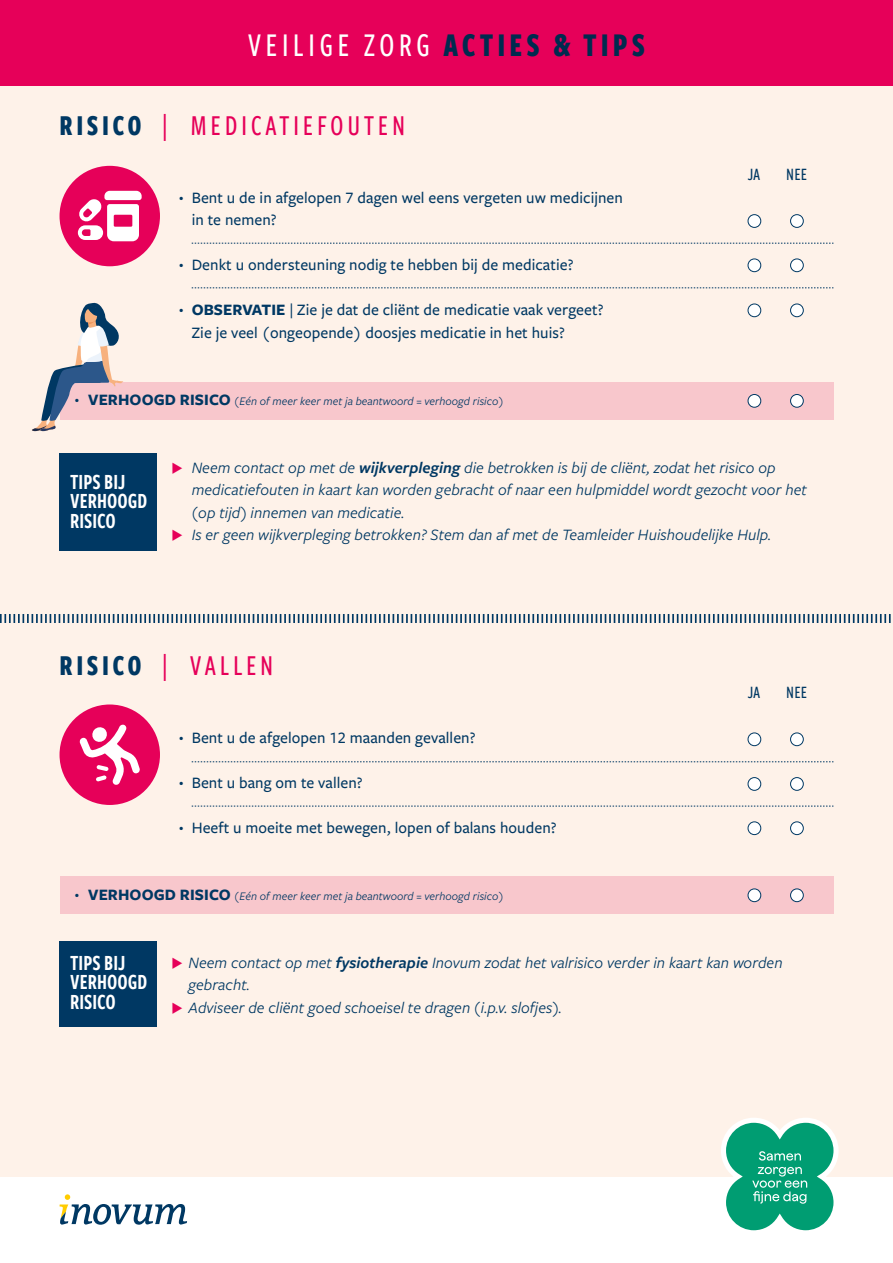
<style>
.page{position:relative;width:893px;height:1263px;background:#fff}
.page>*{position:absolute;margin:0;border:0;box-sizing:border-box;transform-origin:0 0}
.t1{font:500 34.5px "Freight Sans Cmp Pro";letter-spacing:.12em;color:#fff}
.t2{font:500 30px "Freight Sans Cmp Pro";letter-spacing:.12em;color:#e60059}
.t3{font:22.5px/19.5px "Freight Sans Cmp Pro Semi";color:#fff}
.t4{font:500 18px "Freight Sans Cmp Pro";letter-spacing:.01em;color:#003863}
.t5{font:italic 16.5px/22.5px "Freight Sans Pro";letter-spacing:.005em;color:#003863}
.t6{font:500 16.5px/22.5px "Freight Sans Pro";letter-spacing:.005em;color:#003863}
.t7{font:italic 12px "Freight Sans Pro";letter-spacing:.005em;color:#003863}
.t8{font:7.5px "Freight Sans Pro";color:#003863}
.s1{font-weight:700;color:#002b4f}
.s2{font-weight:700;color:#003863}
.s3{font-weight:700}
.s4{font-weight:700;font-style:normal;font-size:16.5px}
.s5{font-weight:600}
</style>
<div class="page">
<svg style="left:60px;top:1194px;width:127px;height:31px"></svg>
<div style="left:0;top:72px;width:893px;height:1104px;background:#fef2e9"></div>
<svg style="left:718px;top:1118px;width:123px;height:113px"></svg>
<div style="left:60px;top:453px;width:97px;height:98px;background:#003863"></div>
<div style="left:60px;top:942px;width:97px;height:85px;background:#003863"></div>
<div style="left:0;top:0;width:893px;height:85px;background:#e60059"></div>
<svg style="left:0;top:614px;width:891px;height:9px"></svg>
<svg style="left:192px;top:243px;width:641px;height:1px"></svg>
<svg style="left:192px;top:761px;width:641px;height:1px"></svg>
<svg style="left:192px;top:288px;width:641px;height:1px"></svg>
<svg style="left:192px;top:806px;width:641px;height:1px"></svg>
<div style="left:60px;top:166px;width:100px;height:100px;background:#e60059;border-radius:50%"></div>
<div style="left:790px;top:215px;width:13px;height:12px;background:#fff;border-radius:50%"></div>
<div style="left:790px;top:214px;width:14px;height:14px;border:1px solid #003863;border-radius:50%"></div>
<div style="left:748px;top:215px;width:13px;height:12px;background:#fff;border-radius:50%"></div>
<div style="left:748px;top:214px;width:13px;height:14px;border:1px solid #003863;border-radius:50%"></div>
<div style="left:790px;top:777px;width:13px;height:13px;background:#fff;border-radius:50%"></div>
<div style="left:790px;top:777px;width:14px;height:14px;border:1px solid #003863;border-radius:50%"></div>
<div style="left:748px;top:777px;width:13px;height:13px;background:#fff;border-radius:50%"></div>
<div style="left:748px;top:777px;width:13px;height:14px;border:1px solid #003863;border-radius:50%"></div>
<div style="left:790px;top:733px;width:13px;height:13px;background:#fff;border-radius:50%"></div>
<div style="left:790px;top:732px;width:14px;height:14px;border:1px solid #003863;border-radius:50%"></div>
<div style="left:748px;top:733px;width:13px;height:13px;background:#fff;border-radius:50%"></div>
<div style="left:748px;top:732px;width:13px;height:14px;border:1px solid #003863;border-radius:50%"></div>
<div style="left:790px;top:259px;width:13px;height:13px;background:#fff;border-radius:50%"></div>
<div style="left:790px;top:259px;width:14px;height:13px;border:1px solid #003863;border-radius:50%"></div>
<div style="left:748px;top:259px;width:13px;height:13px;background:#fff;border-radius:50%"></div>
<div style="left:748px;top:259px;width:13px;height:13px;border:1px solid #003863;border-radius:50%"></div>
<div style="left:790px;top:822px;width:13px;height:13px;background:#fff;border-radius:50%"></div>
<div style="left:790px;top:821px;width:14px;height:14px;border:1px solid #003863;border-radius:50%"></div>
<div style="left:748px;top:822px;width:13px;height:13px;background:#fff;border-radius:50%"></div>
<div style="left:748px;top:821px;width:13px;height:14px;border:1px solid #003863;border-radius:50%"></div>
<div style="left:790px;top:304px;width:13px;height:13px;background:#fff;border-radius:50%"></div>
<div style="left:790px;top:304px;width:14px;height:13px;border:1px solid #003863;border-radius:50%"></div>
<div style="left:748px;top:304px;width:13px;height:13px;background:#fff;border-radius:50%"></div>
<div style="left:748px;top:304px;width:13px;height:13px;border:1px solid #003863;border-radius:50%"></div>
<div style="left:60px;top:382px;width:773px;height:37px;background:#f8c7cc"></div>
<div style="left:60px;top:877px;width:773px;height:37px;background:#f8c7cc"></div>
<div style="left:790px;top:394px;width:13px;height:13px;background:#fff;border-radius:50%"></div>
<div style="left:790px;top:394px;width:14px;height:14px;border:1px solid #003863;border-radius:50%"></div>
<div style="left:748px;top:394px;width:13px;height:13px;background:#fff;border-radius:50%"></div>
<div style="left:748px;top:394px;width:13px;height:14px;border:1px solid #003863;border-radius:50%"></div>
<div style="left:790px;top:889px;width:13px;height:13px;background:#fff;border-radius:50%"></div>
<div style="left:790px;top:888px;width:14px;height:14px;border:1px solid #003863;border-radius:50%"></div>
<div style="left:748px;top:889px;width:13px;height:13px;background:#fff;border-radius:50%"></div>
<div style="left:748px;top:888px;width:13px;height:14px;border:1px solid #003863;border-radius:50%"></div>
<div style="left:60px;top:704px;width:100px;height:101px;background:#e60059;border-radius:50%"></div>
<svg style="left:32px;top:302px;width:91px;height:130px"></svg>
<svg style="left:78px;top:191px;width:64px;height:50px"></svg>
<svg style="left:80px;top:724px;width:60px;height:61px"></svg>
<h1 class="t1" style="left:248px;top:21px;width:399px">VEILIGE ZORG <span class="s1">ACTIES &amp; TIPS</span></h1>
<h2 class="t2" style="left:60px;top:105px;width:347px"><span class="s2">RISICO</span> | MEDICATIEFOUTEN</h2>
<p class="t8" style="left:180px;top:192px;width:5px">X</p>
<p class="t8" style="left:180px;top:260px;width:5px">X</p>
<p class="t8" style="left:180px;top:305px;width:5px">X</p>
<p class="t6" style="left:192px;top:185px;width:433px">Bent u de in afgelopen 7 dagen wel eens vergeten uw medicijnen in te nemen?</p>
<p class="t6" style="left:192px;top:253px;width:383px">Denkt u ondersteuning nodig te hebben bij de medicatie?</p>
<p class="t6" style="left:192px;top:298px;width:413px"><span class="s3">OBSERVATIE</span> | Zie je dat de cliënt de medicatie vaak vergeet?<br>Zie je veel (ongeopende) doosjes medicatie in het huis?</p>
<p class="t8" style="left:75px;top:395px;width:5px">X</p>
<p class="t7" style="left:88px;top:393px;width:417px"><span class="s4">VERHOOGD RISICO</span> (Eén of meer keer met ja beantwoord = verhoogd risico)</p>
<p class="t4" style="left:748px;top:162px;width:14px">JA</p>
<p class="t4" style="left:786px;top:162px;width:23px">NEE</p>
<h3 class="t3" style="left:70px;top:471px;width:79px">TIPS BIJ<br>VERHOOGD<br>RISICO</h3>
<p class="t5" style="left:192px;top:455px;width:617px">Neem contact op met de <span class="s5">wijkverpleging</span> die betrokken is bij de cliënt, zodat het risico op medicatiefouten in kaart kan worden gebracht of naar een hulpmiddel wordt gezocht voor het (op tijd) innemen van medicatie.<br>Is er geen wijkverpleging betrokken? Stem dan af met de Teamleider Huishoudelijke Hulp.</p>
<h2 class="t2" style="left:60px;top:645px;width:215px"><span class="s2">RISICO</span> | VALLEN</h2>
<p class="t8" style="left:180px;top:732px;width:5px">X</p>
<p class="t8" style="left:180px;top:777px;width:5px">X</p>
<p class="t8" style="left:180px;top:822px;width:5px">X</p>
<p class="t6" style="left:192px;top:725px;width:285px">Bent u de afgelopen 12 maanden gevallen?</p>
<p class="t6" style="left:192px;top:770px;width:173px">Bent u bang om te vallen?</p>
<p class="t6" style="left:192px;top:815px;width:367px">Heeft u moeite met bewegen, lopen of balans houden?</p>
<p class="t8" style="left:75px;top:890px;width:5px">X</p>
<p class="t7" style="left:88px;top:888px;width:417px"><span class="s4">VERHOOGD RISICO</span> (Eén of meer keer met ja beantwoord = verhoogd risico)</p>
<p class="t4" style="left:748px;top:680px;width:14px">JA</p>
<p class="t4" style="left:786px;top:680px;width:23px">NEE</p>
<h3 class="t3" style="left:70px;top:952px;width:79px">TIPS BIJ<br>VERHOOGD<br>RISICO</h3>
<p class="t5" style="left:189px;top:950px;width:596px">Neem contact op met <span class="s5">fysiotherapie</span> Inovum zodat het valrisico verder in kaart kan worden gebracht.<br>Adviseer de cliënt goed schoeisel te dragen (i.p.v. slofjes).</p>
</div>
